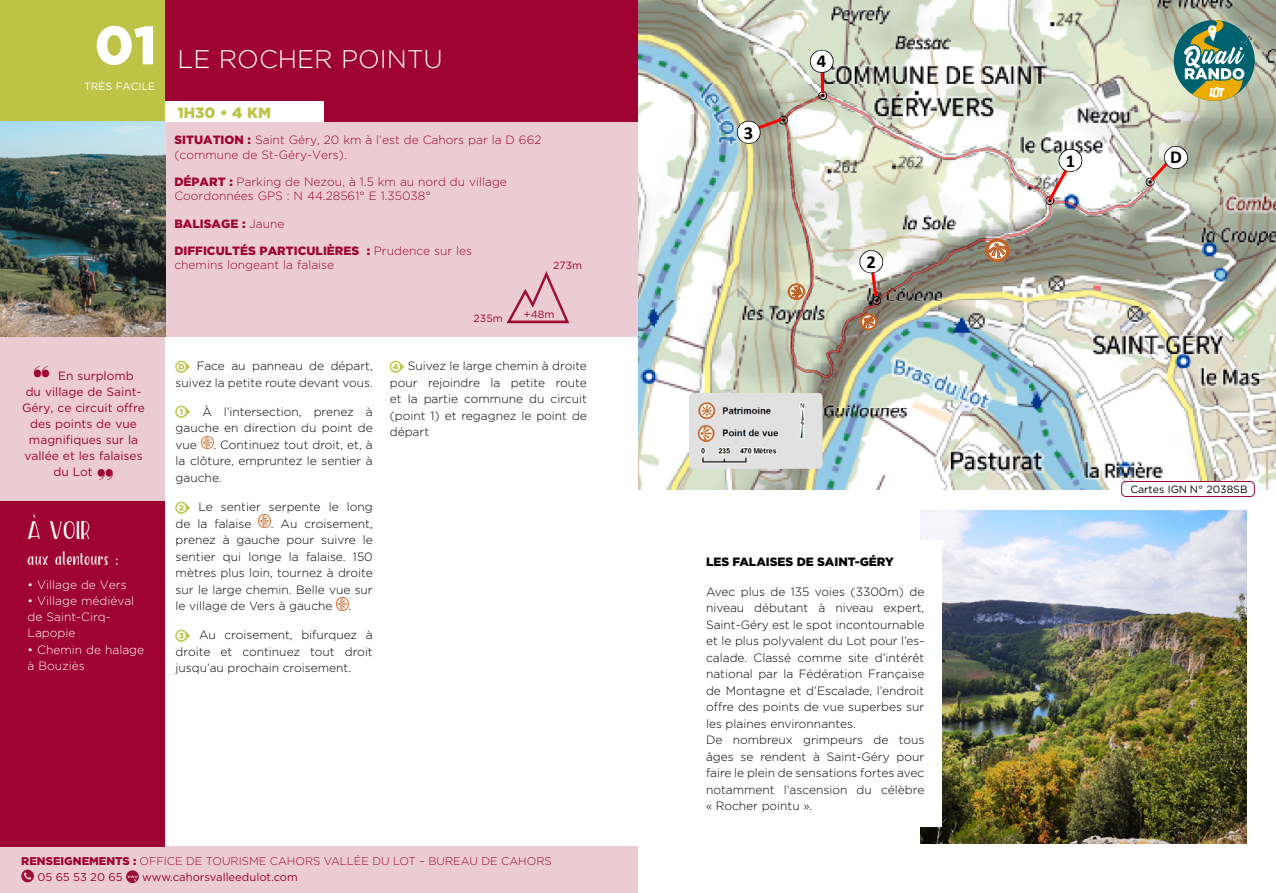
<style>
.page{position:relative;width:1276px;height:893px;background:#fff}
.page>*{position:absolute;margin:0;border:0;box-sizing:border-box;transform-origin:0 0}
.t1{font:900 54px "Gotham HTF";color:#fff}
.t2{font:300 25.5px "Gotham HTF";color:#fff}
.t3{font:700 18.3px "Calibri";color:#000}
.t4{font:18px "The Salvador Condensed";color:#fff}
.t5{font:900 15px "Gotham HTF";color:#bdc346}
.t6{font:13.5px "The Salvador Condensed";color:#fff}
.t7{font:300 12px/16.5px "Gotham HTF";color:#000;text-align:justify}
.t8{font:300 12px/14.4px "Gotham HTF";color:#9e0331}
.t9{font:12px/16px "Gotham HTF";color:#9e0331;text-align:center}
.t10{font:300 12px/16px "Gotham HTF";color:#fff}
.t11{font:900 12px "Gotham HTF";color:#000}
.t12{font:900 12px "Gotham HTF";color:#9e0331}
.t13{font:300 11.25px/16.5px "Gotham HTF";color:#9e0331}
.t14{font:11.25px "Gotham HTF";color:#9e0331}
.t15{font:10.5px "Gotham HTF";color:#000}
.t16{font:10.5px "Gotham HTF";color:#9e0331}
.t17{font:10.5px "Gotham HTF";color:#fff}
.s1{font-family:"Arial Unicode MS";font-size:25.5px}
.s2{font-weight:900}
.s3{font-weight:300}
.s4{font-weight:400}
</style>
<div class="page">
<div style="left:0;top:501px;width:165px;height:345px;background:#9e0331"></div>
<div style="left:0;top:0;width:638px;height:122px;background:#9e0331"></div>
<div style="left:0;top:0;width:165px;height:122px;background:#bdc346"></div>
<div style="left:165px;top:101px;width:158px;height:21px;background:#fff"></div>
<div style="left:0;top:336px;width:165px;height:165px;background:#ebccd5"></div>
<div style="left:165px;top:122px;width:473px;height:214px;background:#ebccd5"></div>
<div style="left:0;top:846px;width:638px;height:47px;background:#ebccd5"></div>
<img style="left:638px;top:0;width:638px;height:489px">
<svg style="left:859px;top:250px;width:24px;height:55px"></svg>
<div style="left:860px;top:313px;width:17px;height:17px;border:2px solid #c56423;border-radius:50%"></div>
<svg style="left:863px;top:316px;width:11px;height:12px"></svg>
<svg style="left:789px;top:284px;width:15px;height:15px"></svg>
<div style="left:787px;top:283px;width:18px;height:17px;border:2px solid #c56423;border-radius:50%"></div>
<svg style="left:791px;top:286px;width:10px;height:13px"></svg>
<svg style="left:987px;top:240px;width:20px;height:21px"></svg>
<div style="left:985px;top:238px;width:24px;height:24px;border:3px solid #c56423;border-radius:50%"></div>
<svg style="left:988px;top:243px;width:19px;height:16px"></svg>
<svg style="left:1145px;top:146px;width:42px;height:40px"></svg>
<svg style="left:1045px;top:149px;width:37px;height:56px"></svg>
<svg style="left:737px;top:116px;width:51px;height:28px"></svg>
<svg style="left:810px;top:50px;width:23px;height:50px"></svg>
<img style="left:0;top:122px;width:165px;height:214px">
<img style="left:920px;top:511px;width:326px;height:332px">
<div style="left:689px;top:540px;width:252px;height:287px;background:#fff"></div>
<div style="left:1121px;top:481px;width:133px;height:15px;background:#fff;border-radius:4px"></div>
<div style="left:1121px;top:481px;width:133px;height:16px;border:1px solid #9e0331;border-radius:4px"></div>
<svg style="left:201px;top:436px;width:12px;height:13px"></svg>
<svg style="left:258px;top:515px;width:13px;height:13px"></svg>
<svg style="left:336px;top:597px;width:12px;height:13px"></svg>
<img style="left:689px;top:393px;width:133px;height:76px">
<svg style="left:506px;top:271px;width:64px;height:53px"></svg>
<div style="left:1174px;top:20px;width:80px;height:81px;background:#00626f;border-radius:50%"></div>
<svg style="left:1181px;top:20px;width:69px;height:81px"></svg>
<svg style="left:21px;top:870px;width:13px;height:12px"></svg>
<svg style="left:126px;top:870px;width:13px;height:13px"></svg>
<h1 class="t1" style="left:94px;top:14px;width:64px">01</h1>
<p class="t17" style="left:84px;top:80px;width:73px">TRÈS FACILE</p>
<p class="t9" style="left:22px;top:367px;width:124px"><span class="s1">❝</span> En surplomb<br>du village de Saint-<br>Géry, ce circuit offre des points de vue magnifiques sur la vallée et les falaises du Lot <span class="s1">❞</span></p>
<h3 class="t4" style="left:28px;top:522px;width:65px">À VOIR</h3>
<p class="t6" style="left:28px;top:552px;width:93px">aux alentours :</p>
<p class="t10" style="left:28px;top:577px;width:100px">• Village de Vers</p>
<p class="t10" style="left:28px;top:593px;width:108px">• Village médiéval de Saint-Cirq-<br>Lapopie</p>
<p class="t10" style="left:28px;top:641px;width:118px">• Chemin de halage à Bouziès</p>
<h2 class="t2" style="left:178px;top:45px;width:267px">LE ROCHER POINTU</h2>
<h3 class="t3" style="left:817px;top:54px;width:11px">4</h3>
<p class="t5" style="left:178px;top:104px;width:95px">1H30 • 4 KM</p>
<p class="t8" style="left:174px;top:133px;width:368px"><span class="s2">SITUATION :</span> Saint Géry, 20 km à l’est de Cahors par la D 662 (commune de St-Géry-Vers).</p>
<p class="t8" style="left:174px;top:174px;width:334px"><span class="s2">DÉPART :</span> Parking de Nezou, à 1.5 km au nord du village<br>Coordonnées GPS : N 44.28561° E 1.35038°</p>
<p class="t12" style="left:174px;top:216px;width:112px">BALISAGE : <span class="s3">Jaune</span></p>
<p class="t8" style="left:174px;top:243px;width:299px"><span class="s2">DIFFICULTÉS PARTICULIÈRES :</span> Prudence sur les chemins longeant la falaise</p>
<p class="t16" style="left:553px;top:260px;width:30px">273m</p>
<p class="t7" style="left:176px;top:357px;width:199px;text-align:right">Face au panneau de départ, suivez la petite route devant vous.</p>
<p class="t7" style="left:176px;top:403px;width:199px;text-indent:27px">À l’intersection, prenez à gauche en direction du point de vue</p>
<p class="t7" style="left:176px;top:436px;width:199px;text-indent:38px">. Continuez tout droit, et, à la clôture, empruntez le sentier à gauche.</p>
<p class="t7" style="left:176px;top:498px;width:199px;text-indent:23px">Le sentier serpente le long de la falaise</p>
<p class="t7" style="left:176px;top:515px;width:199px;text-indent:95px">. Au croisement, prenez à gauche pour suivre le sentier qui longe la falaise. 150 mètres plus loin, tournez à droite sur le large chemin. Belle vue sur le village de Vers à gauche</p>
<p class="t7" style="left:348px;top:597px;width:4px">.</p>
<p class="t7" style="left:176px;top:627px;width:199px;text-indent:23px">Au croisement, bifurquez à droite et continuez tout droit jusqu’au prochain croisement.</p>
<p class="t16" style="left:473px;top:312px;width:31px">235m</p>
<p class="t16" style="left:524px;top:308px;width:32px">+48m</p>
<p class="t7" style="left:390px;top:357px;width:199px;text-indent:18px">Suivez le large chemin à droite pour rejoindre la petite route et la partie commune du circuit (point 1) et regagnez le point de départ</p>
<h3 class="t3" style="left:744px;top:125px;width:11px">3</h3>
<h3 class="t3" style="left:866px;top:254px;width:11px">2</h3>
<p class="t11" style="left:706px;top:555px;width:189px">LES FALAISES DE SAINT-GÉRY</p>
<p class="t7" style="left:706px;top:583px;width:220px;text-align:left">Avec plus de 135 voies (3300m) de niveau débutant à niveau expert, Saint-Géry est le spot incontournable et le plus polyvalent du Lot pour l’es&shy;calade. Classé comme site d’intérêt national par la Fédération Française de Montagne et d’Escalade, l’endroit offre des points de vue superbes sur les plaines environnantes.<br>De nombreux grimpeurs de tous âges se rendent à Saint-Géry pour faire le plein de sensations fortes avec notamment l’ascension du célèbre « Rocher pointu ».</p>
<p class="t13" style="left:37px;top:852px;width:516px;text-indent:-16px"><span class="s2">RENSEIGNEMENTS :</span> OFFICE DE TOURISME CAHORS VALLÉE DU LOT – BUREAU DE CAHORS<br><span class="s4">05 65 53 20 65</span></p>
<p class="t14" style="left:142px;top:871px;width:157px">www.cahorsvalleedulot.com</p>
<h3 class="t3" style="left:1065px;top:153px;width:11px">1</h3>
<h3 class="t3" style="left:1170px;top:150px;width:13px">D</h3>
<p class="t15" style="left:1130px;top:483px;width:119px">Cartes IGN N° 2038SB</p>
</div>
